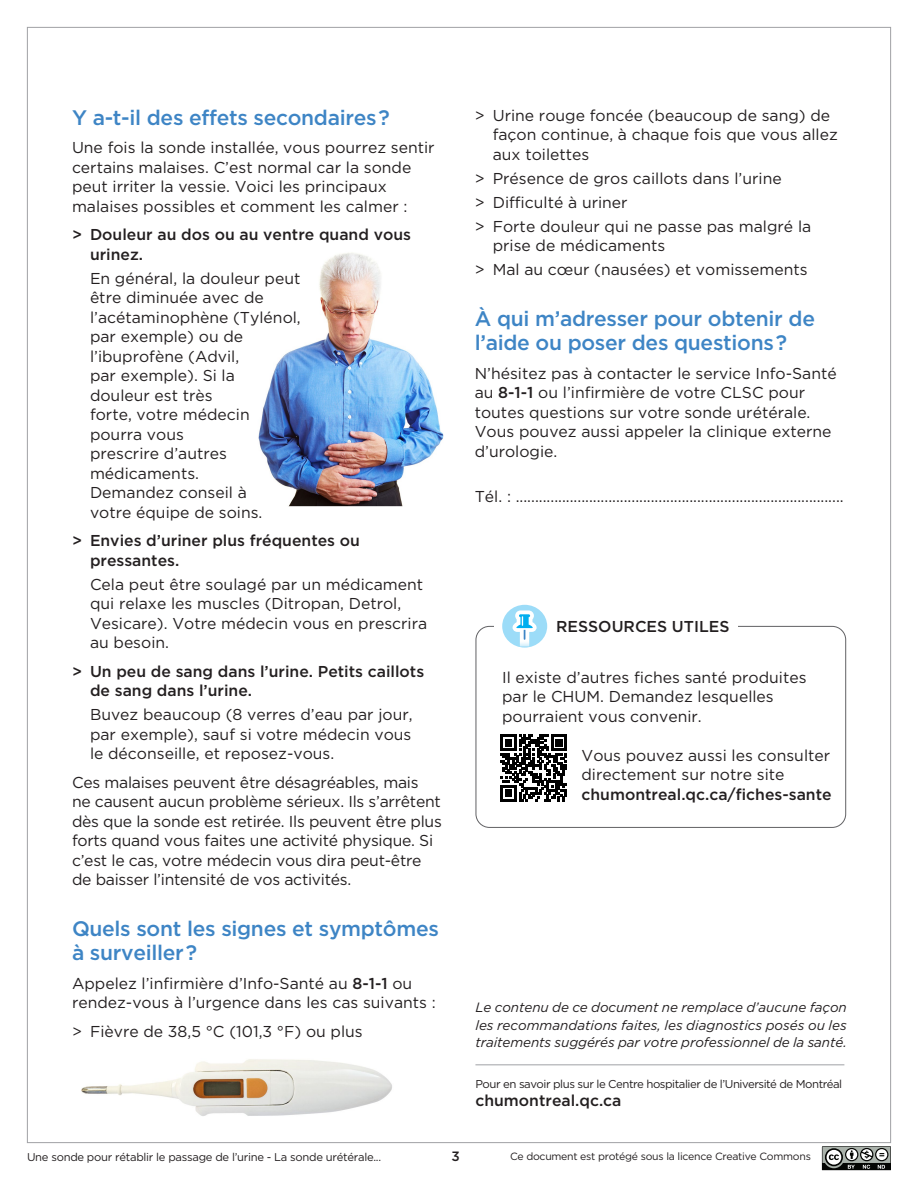
<style>
.page{position:relative;width:918px;height:1188px;background:#fff}
.page>*{position:absolute;margin:0;border:0;box-sizing:border-box;transform-origin:0 0}
.t1{font:500 21px/24px "Gotham";letter-spacing:-.015em;color:#3e85c5}
.t2{font:15.75px/19.5px "Gotham";color:#231f20}
.t3{font:500 15.75px/19.5px "Gotham";color:#231f20}
.t4{font:italic 13.5px/17.4px "Gotham";letter-spacing:-.005em;color:#231f20;text-align:justify}
.t5{font:500 13.5px "Gotham";color:#231f20}
.t6{font:11.4px "Gotham";letter-spacing:-.04em;color:#231f20}
.t7{font:11.25px "Gotham";letter-spacing:-.025em;color:#231f20}
.t8{font:10.5px "Gotham";letter-spacing:-.025em;color:#231f20}
.s1{font-weight:500}
</style>
<div class="page">
<svg style="left:822px;top:1146px;width:69px;height:24px;background:#747774"></svg>
<hr style="left:475px;top:1064px;width:369px;height:1px;background:#a0a1a5">
<img style="left:258px;top:253px;width:185px;height:253px">
<img style="left:81px;top:1059px;width:311px;height:57px">
<div style="left:475px;top:626px;width:371px;height:202px;border:1px solid #616164;border-radius:13px"></div>
<div style="left:494px;top:619px;width:72px;height:11px;background:#fff"></div>
<svg style="left:502px;top:605px;width:45px;height:43px"></svg>
<div style="left:556px;top:618px;width:182px;height:17px;background:#fff"></div>
<svg style="left:501px;top:735px;width:66px;height:66px"></svg>
<h1 class="t1" style="left:72px;top:105px;width:320px">Y a-t-il des effets secondaires?</h1>
<p class="t2" style="left:72px;top:138px;width:364px">Une fois la sonde installée, vous pourrez sentir certains malaises. C’est normal car la sonde peut irriter la vessie. Voici les principaux malaises possibles et comment les calmer :</p>
<p class="t3" style="left:90px;top:225px;width:323px;text-indent:-18px">&gt; Douleur au dos ou au ventre quand vous urinez.</p>
<p class="t2" style="left:90px;top:268px;width:212px">En général, la douleur peut être diminuée avec de l’acétaminophène (Tylénol, par exemple) ou de l’ibuprofène (Advil,<br>par exemple). Si la<br>douleur est très<br>forte, votre médecin pourra vous<br>prescrire d’autres médicaments.<br>Demandez conseil à<br>votre équipe de soins.</p>
<p class="t3" style="left:90px;top:531px;width:272px;text-indent:-18px">&gt; Envies d’uriner plus fréquentes ou pressantes.</p>
<p class="t2" style="left:90px;top:574px;width:339px">Cela peut être soulagé par un médicament qui relaxe les muscles (Ditropan, Detrol, Vesicare). Votre médecin vous en prescrira au besoin.</p>
<p class="t3" style="left:90px;top:661px;width:336px;text-indent:-18px">&gt; Un peu de sang dans l’urine. Petits caillots de sang dans l’urine.</p>
<p class="t2" style="left:90px;top:705px;width:324px;text-align:justify">Buvez beaucoup (8 verres d’eau par jour, par exemple), sauf si votre médecin vous le déconseille, et reposez-vous.</p>
<p class="t2" style="left:72px;top:772px;width:371px">Ces malaises peuvent être désagréables, mais<br>ne causent aucun problème sérieux. Ils s’arrêtent dès que la sonde est retirée. Ils peuvent être plus forts quand vous faites une activité physique. Si c’est le cas, votre médecin vous dira peut-être de baisser l’intensité de vos activités.</p>
<h1 class="t1" style="left:72px;top:917px;width:368px">Quels sont les signes et symptômes à surveiller?</h1>
<p class="t2" style="left:72px;top:973px;width:365px">Appelez l’infirmière d’Info-Santé au <span class="s1">8-1-1</span> ou rendez-vous à l’urgence dans les cas suivants :</p>
<p class="t2" style="left:72px;top:1021px;width:292px">&gt; Fièvre de 38,5 °C (101,3 °F) ou plus</p>
<p class="t2" style="left:493px;top:105px;width:347px;text-indent:-18px">&gt; Urine rouge foncée (beaucoup de sang) de façon continue, à chaque fois que vous allez aux toilettes</p>
<p class="t2" style="left:475px;top:166px;width:338px;line-height:24px">&gt; Présence de gros caillots dans l’urine<br>&gt; Difficulté à uriner<br>&gt; Forte douleur qui ne passe pas malgré la</p>
<p class="t2" style="left:475px;top:233px;width:334px;line-height:24px;text-indent:18px">prise de médicaments<br>&gt; Mal au cœur (nausées) et vomissements</p>
<h1 class="t1" style="left:475px;top:307px;width:342px">À qui m’adresser pour obtenir de l’aide ou poser des questions?</h1>
<p class="t2" style="left:475px;top:363px;width:364px">N’hésitez pas à contacter le service Info-Santé au <span class="s1">8-1-1</span> ou l’infirmière de votre CLSC pour toutes questions sur votre sonde urétérale.<br>Vous pouvez aussi appeler la clinique externe d’urologie.</p>
<p class="t2" style="left:475px;top:486px;width:370px">Tél. : .....................................................................................</p>
<p class="t3" style="left:556px;top:616px;width:175px">RESSOURCES UTILES</p>
<p class="t2" style="left:502px;top:667px;width:306px">Il existe d’autres fiches santé produites par le CHUM. Demandez lesquelles pourraient vous convenir.</p>
<p class="t2" style="left:582px;top:745px;width:250px">Vous pouvez aussi les consulter directement sur notre site</p>
<p class="t3" style="left:582px;top:784px;width:252px">chumontreal.qc.ca/fiches-sante</p>
<p class="t4" style="left:475px;top:999px;width:373px">Le contenu de ce document ne remplace d’aucune façon les recommandations faites, les diagnostics posés ou les traitements suggérés par votre professionnel de la santé.</p>
<p class="t6" style="left:475px;top:1077px;width:368px">Pour en savoir plus sur le Centre hospitalier de l’Université de Montréal</p>
<p class="t3" style="left:475px;top:1090px;width:148px">chumontreal.qc.ca</p>
<p class="t7" style="left:27px;top:1150px;width:356px">Une sonde pour rétablir le passage de l’urine - La sonde urétérale...</p>
<p class="t5" style="left:451px;top:1148px;width:10px">3</p>
<p class="t8" style="left:510px;top:1150px;width:302px">Ce document est protégé sous la licence Creative Commons</p>
</div>
